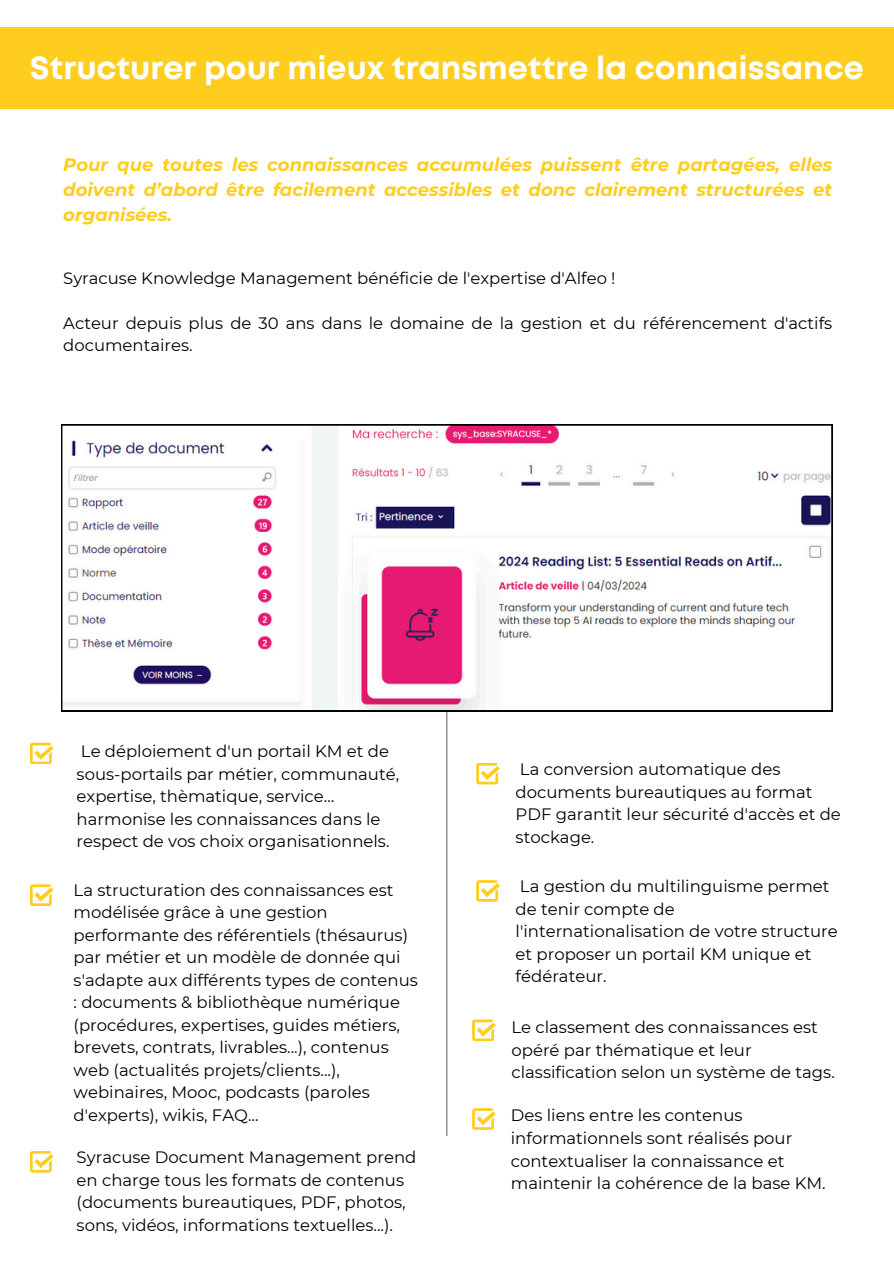
<style>
.page{position:relative;width:894px;height:1264px;background:#fff}
.page>*{position:absolute;margin:0;border:0;box-sizing:border-box;transform-origin:0 0}
.t1{font:700 31.95px "Mont";color:#fff}
.t2{font:italic 700 18px/24.8px "Montserrat";color:#ffcd1d;text-align:justify}
.t3{font:16.5px/22.5px "Montserrat";color:#000}
</style>
<div class="page">
<svg style="left:30px;top:742px;width:24px;height:22px"></svg>
<svg style="left:30px;top:884px;width:24px;height:22px"></svg>
<hr style="left:446px;top:707px;width:1px;height:428px;background:#030202">
<svg style="left:61px;top:424px;width:771px;height:287px"></svg>
<svg style="left:476px;top:763px;width:23px;height:21px"></svg>
<svg style="left:476px;top:880px;width:23px;height:21px"></svg>
<svg style="left:30px;top:1151px;width:24px;height:21px"></svg>
<svg style="left:472px;top:1108px;width:23px;height:21px"></svg>
<svg style="left:472px;top:1019px;width:23px;height:22px"></svg>
<div style="left:0;top:28px;width:893px;height:81px;background:#ffcd1d"></div>
<p class="t1" style="left:30px;top:55px;width:835px">Structurer pour mieux transmettre la connaissance</p>
<p class="t2" style="left:63px;top:152px;width:770px">Pour que toutes les connaissances accumulées puissent être partagées, elles doivent d’abord être facilement accessibles et donc clairement structurées et organisées.</p>
<h2 class="t3" style="left:63px;top:267px;width:553px">Syracuse Knowledge Management bénéficie de l'expertise d'Alfeo !</h2>
<p class="t3" style="left:63px;top:312px;width:770px">Acteur depuis plus de 30 ans dans le domaine de la gestion et du référencement d'actifs documentaires.</p>
<p class="t3" style="left:77px;top:740px;width:324px">Le déploiement d'un portail KM et de sous-portails par métier, communauté, expertise, thèmatique, service… harmonise les connaissances dans le respect de vos choix organisationnels.</p>
<p class="t3" style="left:74px;top:878px;width:346px">La structuration des connaissances est modélisée grâce à une gestion performante des référentiels (thésaurus) par métier et un modèle de donnée qui s'adapte aux différents types de contenus : documents &amp; bibliothèque numérique (procédures, expertises, guides métiers, brevets, contrats, livrables...), contenus web (actualités projets/clients...), webinaires, Mooc, podcasts (paroles d'experts), wikis, FAQ...</p>
<p class="t3" style="left:77px;top:1146px;width:341px">Syracuse Document Management prend en charge tous les formats de contenus (documents bureautiques, PDF, photos, sons, vidéos, informations textuelles...).</p>
<p class="t3" style="left:515px;top:758px;width:327px">La conversion automatique des documents bureautiques au format<br>PDF garantit leur sécurité d'accès et de stockage.</p>
<p class="t3" style="left:515px;top:875px;width:323px">La gestion du multilinguisme permet de tenir compte de l'internationalisation de votre structure et proposer un portail KM unique et fédérateur.</p>
<p class="t3" style="left:511px;top:1016px;width:325px">Le classement des connaissances est opéré par thématique et leur classification selon un système de tags.</p>
<p class="t3" style="left:510px;top:1104px;width:316px">Des liens entre les contenus informationnels sont réalisés pour contextualiser la connaissance et maintenir la cohérence de la base KM.</p>
</div>
